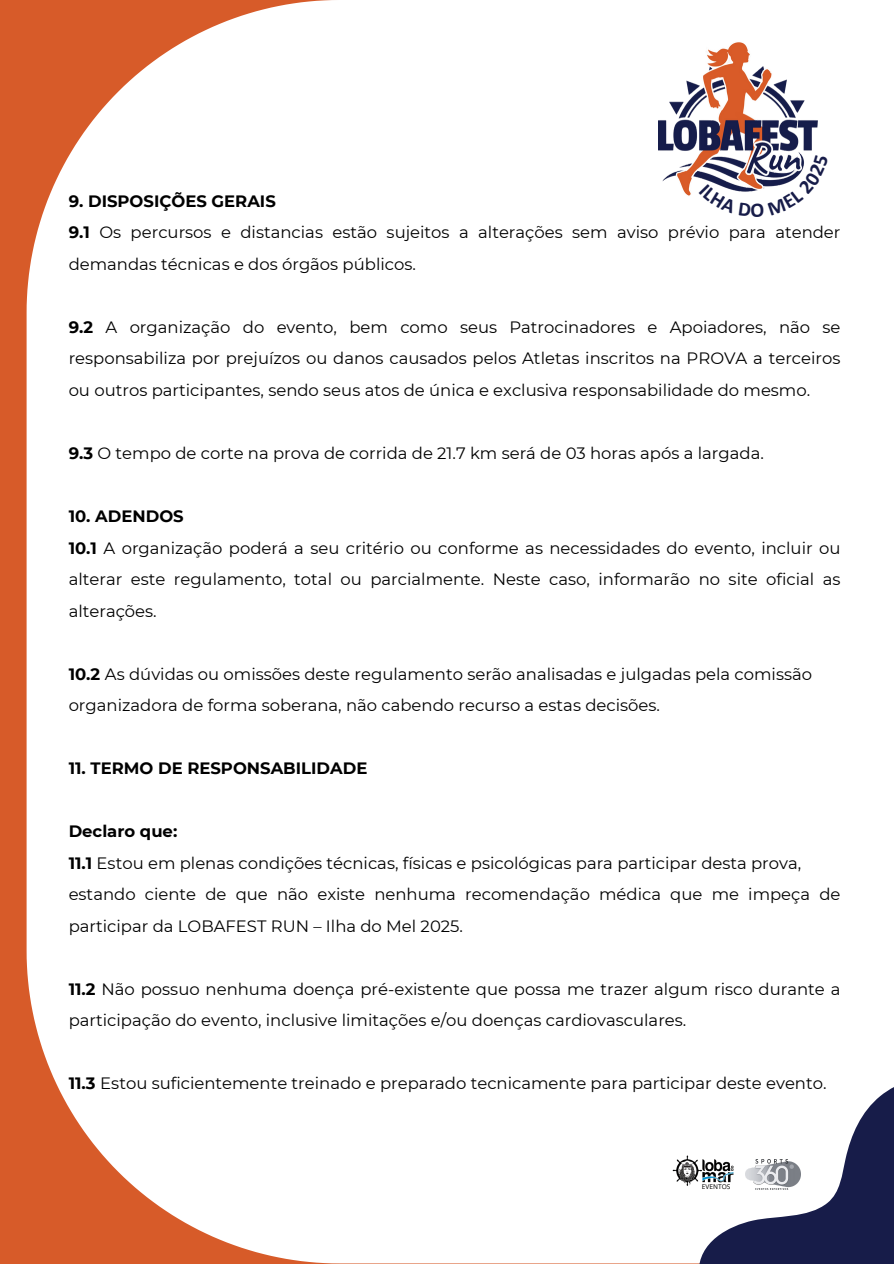
<style>
.page{position:relative;width:894px;height:1264px;background:#fff}
.page>*{position:absolute;margin:0;border:0;box-sizing:border-box;transform-origin:0 0}
.t1{font:16.5px/31.5px "Montserrat";color:#000}
.t2{font:700 16.5px "Montserrat";color:#000}
.t3{font:6.6px "Open Sans";color:#000}
.s1{font-weight:700}
</style>
<div class="page">
<div style="left:0;top:0;width:893px;height:1263px;background:#d75b29"></div>
<div style="left:27px;top:0;width:866px;height:1263px;background:#fff"></div>
<img style="left:658px;top:41px;width:159px;height:155px">
<svg style="left:658px;top:1041px;width:235px;height:222px;background:#bdbeca"></svg>
<svg style="left:698px;top:155px;width:130px;height:62px;background:#d1ced4"></svg>
<p class="t1" style="left:69px;top:185px;width:773px"><span class="s1">9. DISPOSIÇÕES GERAIS<br>9.1</span> Os percursos e distancias estão sujeitos a alterações sem aviso prévio para atender demandas técnicas e dos órgãos pú blicos.</p>
<p class="t1" style="left:69px;top:311px;width:773px;text-align:justify"><span class="s1">9.2</span> A organização do evento, bem como seus Patrocinadores e Apoiadores, não se responsabiliza por prejuízos ou danos causados pelos Atletas inscritos na PROVA a terceiros ou outros participantes, sendo seus atos de ú nica e exclusiva responsabilidade do mesmo.</p>
<p class="t1" style="left:69px;top:437px;width:696px"><span class="s1">9.3</span> O tempo de corte na prova de corrida de 21.7 km será de 03 horas após a largada.</p>
<p class="t1" style="left:69px;top:500px;width:773px"><span class="s1">10. ADENDOS<br>10.1</span> A organização poderá a seu critério ou conforme as necessidades do evento, incluir ou alterar este regulamento, total ou parcialmente. Neste caso, informarão no site oficial as alterações.</p>
<p class="t1" style="left:69px;top:658px;width:744px"><span class="s1">10.2</span> As dúvidas ou omissões deste regulamento serão analisadas e julgadas pela comissão organizadora de forma soberana, não cabendo recurso a estas decisões.</p>
<p class="t2" style="left:69px;top:758px;width:300px">11. TERMO DE RESPONSABILIDADE</p>
<p class="t1" style="left:69px;top:815px;width:773px"><span class="s1">Declaro que:<br>11.1</span> Estou em plenas condições técnicas, físicas e psicológicas para participar desta prova, estando ciente de que não existe nenhuma recomendação médica que me impeça de participar da LOBAFEST RUN – Ilha do Mel 2025.</p>
<p class="t1" style="left:69px;top:973px;width:773px"><span class="s1">11.2</span> Não possuo nenhuma doença pré-existente que possa me trazer algum risco durante a participação do evento, inclusive limitações e/ou doenças cardiovasculares.</p>
<p class="t1" style="left:69px;top:1067px;width:759px"><span class="s1">11.3</span> Estou suficientemente treinado e preparado tecnicamente para participar deste evento.</p>
<p class="t3" style="left:701px;top:1182px;width:30px">EVENTOS</p>
</div>
